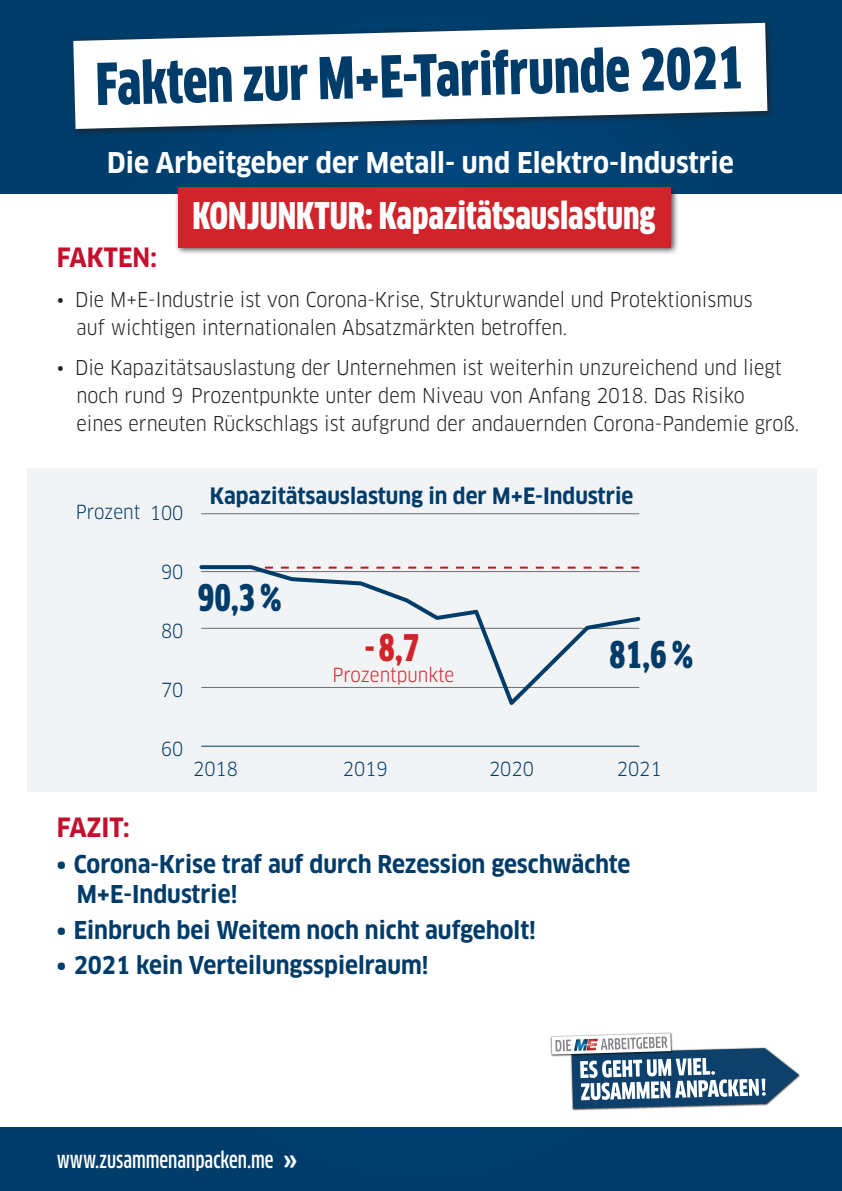
<style>
.page{position:relative;width:842px;height:1191px;background:#fff}
.page>*{position:absolute;margin:0;border:0;box-sizing:border-box;transform-origin:0 0}
.t1{font:900 condensed 56.3px "Clan OT";color:#003c69}
.t2{font:900 condensed 36px "Clan OT";color:#fff}
.t3{font:900 condensed 36px "Clan OT";color:#003c69}
.t4{font:900 condensed 36px "Clan OT";color:#d1232a}
.t5{font:700 27.9px "Clan OT Narr";color:#fff}
.t6{font:700 26px "Clan OT Narr";color:#c3102e}
.t7{font:700 24px/30px "Clan OT Narr";color:#003c69}
.t8{font:700 22px "Clan OT Narr";color:#003c69}
.t9{font:500 condensed 21.8px "Clan OT";color:#fff}
.t10{font:20px/28px "Clan OT Narr";color:#231f20}
.t11{font:19px "Clan OT Narr";color:#003c69}
.t12{font:19px "Clan OT Narr";color:#d1232a}
.s1{font-family:"Calibri";font-weight:700;font-stretch:normal;font-size:29.1px}
</style>
<div class="page">
<div style="left:0;top:0;width:841px;height:1191px;background:linear-gradient(to right,#003e6d,#003e6d)"></div>
<div style="left:0;top:194px;width:842px;height:933px;background:#fff"></div>
<div style="left:27px;top:468px;width:789px;height:323px;background:#f2f3f4"></div>
<div style="left:69px;top:19px;width:706px;height:118px;background:#231f20;opacity:.8"></div>
<svg style="left:73px;top:23px;width:694px;height:106px"></svg>
<div style="left:174px;top:183px;width:505px;height:72px;background:#231f20;opacity:.8"></div>
<div style="left:179px;top:187px;width:492px;height:60px;background:#d1232a"></div>
<hr style="left:201px;top:745px;width:438px;height:1px;background:#003c69">
<hr style="left:201px;top:513px;width:438px;height:1px;background:#6c6d70">
<svg style="left:199px;top:565px;width:442px;height:140px"></svg>
<img style="left:572px;top:1074px;width:229px;height:37px">
<img style="left:550px;top:1032px;width:121px;height:24px">
<svg style="left:552px;top:1033px;width:247px;height:75px"></svg>
<h1 class="t1" style="left:95px;top:56px;width:649px;rotate:-2deg">Fakten zur M+E-Tarifrunde 2021</h1>
<h3 class="t5" style="left:107px;top:147px;width:628px">Die Arbeitgeber der Metall- und Elektro-Industrie</h3>
<h2 class="t2" style="left:193px;top:196px;width:464px">KONJUNKTUR: Kapazitätsauslastung</h2>
<h3 class="t6" style="left:57px;top:243px;width:102px">FAKTEN:</h3>
<p class="t10" style="left:77px;top:286px;width:677px;text-indent:-20px">• Die M+E-Industrie ist von Corona-Krise, Strukturwandel und Protektionismus auf wichtigen internationalen Absatzmärkten betroffen.</p>
<p class="t10" style="left:77px;top:354px;width:724px;text-indent:-20px">• Die Kapazitätsauslastung der Unternehmen ist weiterhin unzureichend und liegt noch rund 9 Prozentpunkte unter dem Niveau von Anfang 2018. Das Risiko<br>eines erneuten Rückschlags ist aufgrund der andauernden Corona-Pandemie groß.</p>
<p class="t11" style="left:76px;top:501px;width:109px">Prozent 100</p>
<p class="t8" style="left:210px;top:483px;width:425px">Kapazitätsauslastung in der M+E-Industrie</p>
<p class="t11" style="left:161px;top:560px;width:24px">90</p>
<p class="t11" style="left:161px;top:619px;width:24px">80</p>
<h2 class="t3" style="left:198px;top:577px;width:85px">90,3 %</h2>
<p class="t11" style="left:161px;top:678px;width:24px">70</p>
<h2 class="t4" style="left:365px;top:628px;width:56px">-8,7</h2>
<h2 class="t3" style="left:609px;top:634px;width:85px">81,6 %</h2>
<p class="t12" style="left:332px;top:663px;width:124px">Prozentpunkte</p>
<p class="t11" style="left:161px;top:737px;width:24px">60</p>
<p class="t11" style="left:193px;top:758px;width:46px">2018</p>
<p class="t11" style="left:343px;top:758px;width:46px">2019</p>
<p class="t11" style="left:489px;top:758px;width:46px">2020</p>
<p class="t11" style="left:617px;top:758px;width:46px">2021</p>
<h3 class="t6" style="left:57px;top:812px;width:74px">FAZIT:</h3>
<p class="t7" style="left:77px;top:849px;width:555px;text-indent:-20px">• Corona-Krise traf auf durch Rezession geschwächte<br>M+E-Industrie!</p>
<p class="t7" style="left:57px;top:915px;width:481px">• Einbruch bei Weitem noch nicht aufgeholt!</p>
<p class="t7" style="left:57px;top:950px;width:373px">• 2021 kein Verteilungsspielraum!</p>
<p class="t9" style="left:57px;top:1147px;width:243px">www.zusammenanpacken.me <span class="s1">»</span></p>
</div>
